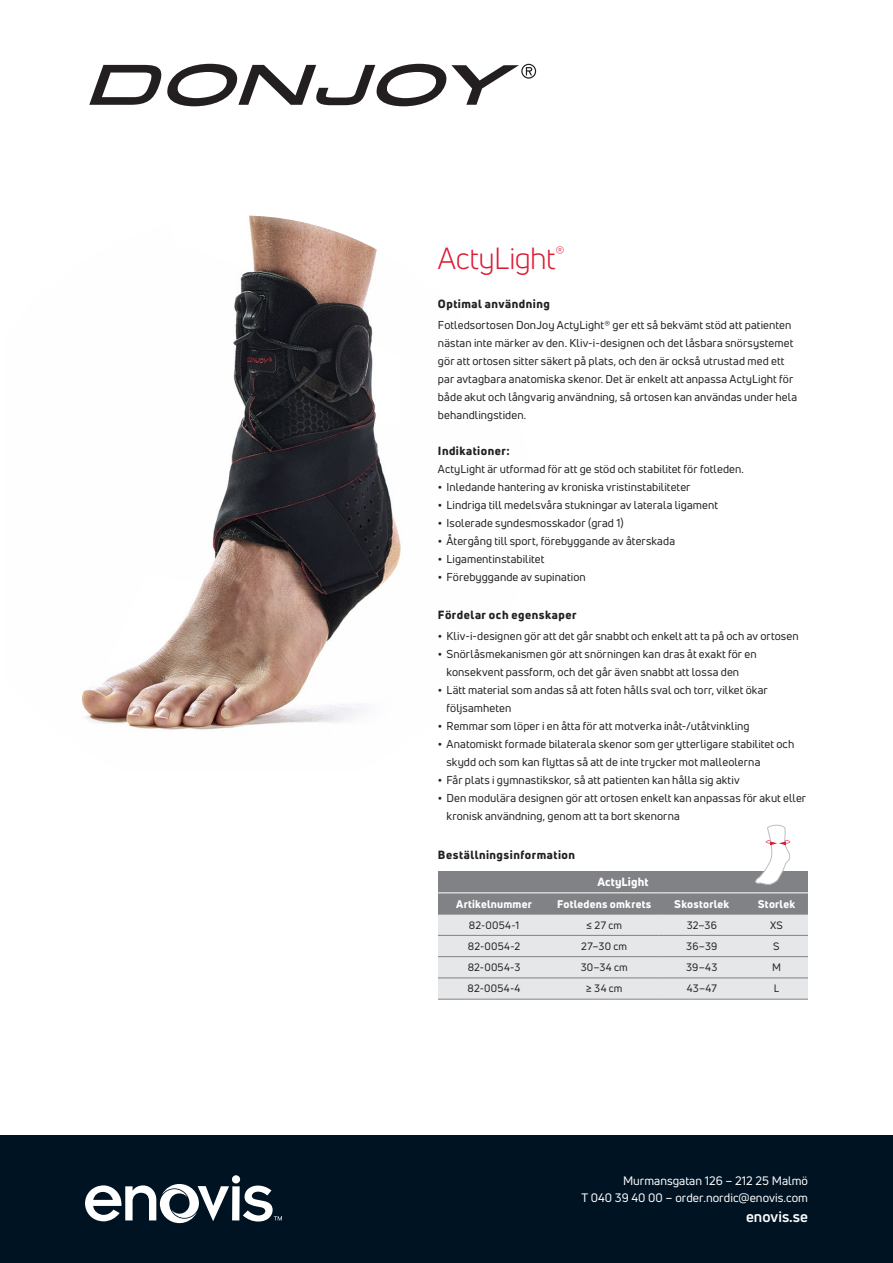
<style>
.page{position:relative;width:893px;height:1263px;background:#fff}
.page>*{position:absolute;margin:0;border:0;box-sizing:border-box;transform-origin:0 0}
.t1{font:30px "Uni Neue";letter-spacing:-.02em;color:#dc1a32}
.t2{font:700 15px "Uni Neue";color:#fff}
.t3{font:12px/16.5px "Uni Neue";color:#fff;text-align:right}
.t4{font:800 11.7px "Uni Neue";letter-spacing:.04em;color:#231f20}
.t5{font:800 11.7px "Uni Neue";letter-spacing:.01em;color:#fff}
.t6{font:11.25px/18px "Uni Neue";letter-spacing:.01em;color:#231f20}
.t7{font:800 10.8px "Uni Neue";letter-spacing:.02em;color:#fff}
.t8{font:10.5px "Uni Neue";letter-spacing:.02em;color:#231f20}
.s1{font-weight:700}
</style>
<div class="page">
<img style="left:81px;top:215px;width:320px;height:515px">
<div style="left:438px;top:871px;width:370px;height:22px;background:#808285"></div>
<svg style="left:438px;top:893px;width:370px;height:106px;background:#d0d1d3"></svg>
<hr style="left:438px;top:935px;width:112px;height:1px;background:#808285">
<hr style="left:550px;top:935px;width:108px;height:1px;background:#808285">
<hr style="left:438px;top:956px;width:112px;height:1px;background:#808285">
<hr style="left:550px;top:956px;width:108px;height:1px;background:#808285">
<hr style="left:658px;top:935px;width:87px;height:1px;background:#808285">
<hr style="left:745px;top:935px;width:63px;height:1px;background:#808285">
<hr style="left:658px;top:956px;width:87px;height:1px;background:#808285">
<hr style="left:745px;top:956px;width:63px;height:1px;background:#808285">
<hr style="left:438px;top:978px;width:112px;height:1px;background:#808285">
<hr style="left:550px;top:978px;width:108px;height:1px;background:#808285">
<hr style="left:658px;top:978px;width:87px;height:1px;background:#808285">
<hr style="left:745px;top:978px;width:63px;height:1px;background:#808285">
<hr style="left:438px;top:999px;width:112px;height:1px;background:#808285">
<hr style="left:550px;top:999px;width:108px;height:1px;background:#808285">
<hr style="left:658px;top:999px;width:87px;height:1px;background:#808285">
<hr style="left:745px;top:999px;width:63px;height:1px;background:#808285">
<hr style="left:438px;top:914px;width:112px;height:1px;background:#808285">
<hr style="left:550px;top:914px;width:108px;height:1px;background:#808285">
<hr style="left:658px;top:914px;width:87px;height:1px;background:#808285">
<hr style="left:745px;top:914px;width:63px;height:1px;background:#808285">
<hr style="left:438px;top:892px;width:112px;height:1px;background:#fff">
<hr style="left:550px;top:892px;width:108px;height:1px;background:#fff">
<hr style="left:658px;top:892px;width:87px;height:1px;background:#fff">
<hr style="left:745px;top:892px;width:63px;height:1px;background:#fff">
<svg style="left:755px;top:825px;width:36px;height:60px"></svg>
<svg style="left:89px;top:64px;width:447px;height:42px"></svg>
<div style="left:0;top:1135px;width:893px;height:128px;background:#001322"></div>
<svg style="left:85px;top:1175px;width:197px;height:48px"></svg>
<h1 class="t1" style="left:438px;top:241px;width:128px">ActyLight<sup>®</sup></h1>
<p class="t4" style="left:438px;top:296px;width:113px">Optimal användning</p>
<p class="t6" style="left:438px;top:316px;width:361px">Fotledsortosen DonJoy ActyLight® ger ett så bekvämt stöd att patienten nästan inte märker av den. Kliv-i-designen och det låsbara snörsystemet gör att ortosen sitter säkert på plats, och den är också utrustad med ett par avtagbara anatomiska skenor. Det är enkelt att anpassa ActyLight för både akut och långvarig användning, så ortosen kan användas under hela behandlingstiden.</p>
<p class="t4" style="left:438px;top:443px;width:73px">Indikationer:</p>
<p class="t6" style="left:438px;top:460px;width:307px">ActyLight är utformad för att ge stöd och stabilitet för fotleden.</p>
<p class="t6" style="left:438px;top:478px;width:254px"><span class="s1">•</span> Inledande hantering av kroniska vristinstabiliteter</p>
<p class="t6" style="left:438px;top:496px;width:281px"><span class="s1">•</span> Lindriga till medelsvåra stukningar av laterala ligament</p>
<p class="t6" style="left:438px;top:514px;width:187px"><span class="s1">•</span> Isolerade syndesmosskador (grad 1)</p>
<p class="t6" style="left:438px;top:532px;width:239px"><span class="s1">•</span> Återgång till sport, förebyggande av återskada</p>
<p class="t6" style="left:438px;top:550px;width:108px"><span class="s1">•</span> Ligamentinstabilitet</p>
<p class="t6" style="left:438px;top:568px;width:149px"><span class="s1">•</span> Förebyggande av supination</p>
<p class="t4" style="left:438px;top:607px;width:140px">Fördelar och egenskaper</p>
<p class="t6" style="left:438px;top:627px;width:362px"><span class="s1">•</span> Kliv-i-designen gör att det går snabbt och enkelt att ta på och av ortosen</p>
<p class="t6" style="left:446px;top:645px;width:312px;text-indent:-9px"><span class="s1">•</span> Snörlåsmekanismen gör att snörningen kan dras åt exakt för en konsekvent passform, och det går även snabbt att lossa den</p>
<p class="t6" style="left:446px;top:681px;width:323px;text-indent:-9px"><span class="s1">•</span> Lätt material som andas så att foten hålls sval och torr, vilket ökar följsamheten</p>
<p class="t6" style="left:438px;top:717px;width:313px"><span class="s1">•</span> Remmar som löper i en åtta för att motverka inåt-/utåtvinkling</p>
<p class="t6" style="left:446px;top:735px;width:349px;text-indent:-9px"><span class="s1">•</span> Anatomiskt formade bilaterala skenor som ger ytterligare stabilitet och skydd och som kan flyttas så att de inte trycker mot malleolerna</p>
<p class="t6" style="left:438px;top:771px;width:303px"><span class="s1">•</span> Får plats i gymnastikskor, så att patienten kan hålla sig aktiv</p>
<p class="t6" style="left:446px;top:789px;width:361px;text-indent:-9px"><span class="s1">•</span> Den modulära designen gör att ortosen enkelt kan anpassas för akut eller kronisk användning, genom att ta bort skenorna</p>
<p class="t4" style="left:438px;top:847px;width:139px">Beställningsinformation</p>
<p class="t5" style="left:597px;top:874px;width:52px">ActyLight</p>
<p class="t7" style="left:456px;top:896px;width:77px">Artikelnummer</p>
<p class="t7" style="left:557px;top:896px;width:96px">Fotledens omkrets</p>
<p class="t7" style="left:674px;top:896px;width:56px">Skostorlek</p>
<p class="t7" style="left:758px;top:896px;width:39px">Storlek</p>
<p class="t8" style="left:469px;top:918px;width:52px">82-0054-1</p>
<p class="t8" style="left:586px;top:918px;width:37px">≤ 27 cm</p>
<p class="t8" style="left:687px;top:918px;width:32px">32–36</p>
<p class="t8" style="left:770px;top:918px;width:14px">XS</p>
<p class="t8" style="left:468px;top:940px;width:54px">82-0054-2</p>
<p class="t8" style="left:581px;top:940px;width:47px">27–30 cm</p>
<p class="t8" style="left:686px;top:940px;width:32px">36–39</p>
<p class="t8" style="left:773px;top:940px;width:8px">S</p>
<p class="t8" style="left:468px;top:961px;width:54px">82-0054-3</p>
<p class="t8" style="left:581px;top:961px;width:49px">30–34 cm</p>
<p class="t8" style="left:686px;top:961px;width:32px">39–43</p>
<p class="t8" style="left:772px;top:961px;width:10px">M</p>
<p class="t8" style="left:467px;top:982px;width:55px">82-0054-4</p>
<p class="t8" style="left:586px;top:982px;width:38px">≥ 34 cm</p>
<p class="t8" style="left:687px;top:982px;width:32px">43–47</p>
<p class="t8" style="left:774px;top:982px;width:7px">L</p>
<p class="t3" style="left:581px;top:1172px;width:228px">Murmansgatan 126 – 212 25 Malmö<br>T 040 39 40 00 – order.nordic@enovis.com</p>
<h2 class="t2" style="left:746px;top:1207px;width:63px">enovis.se</h2>
</div>
